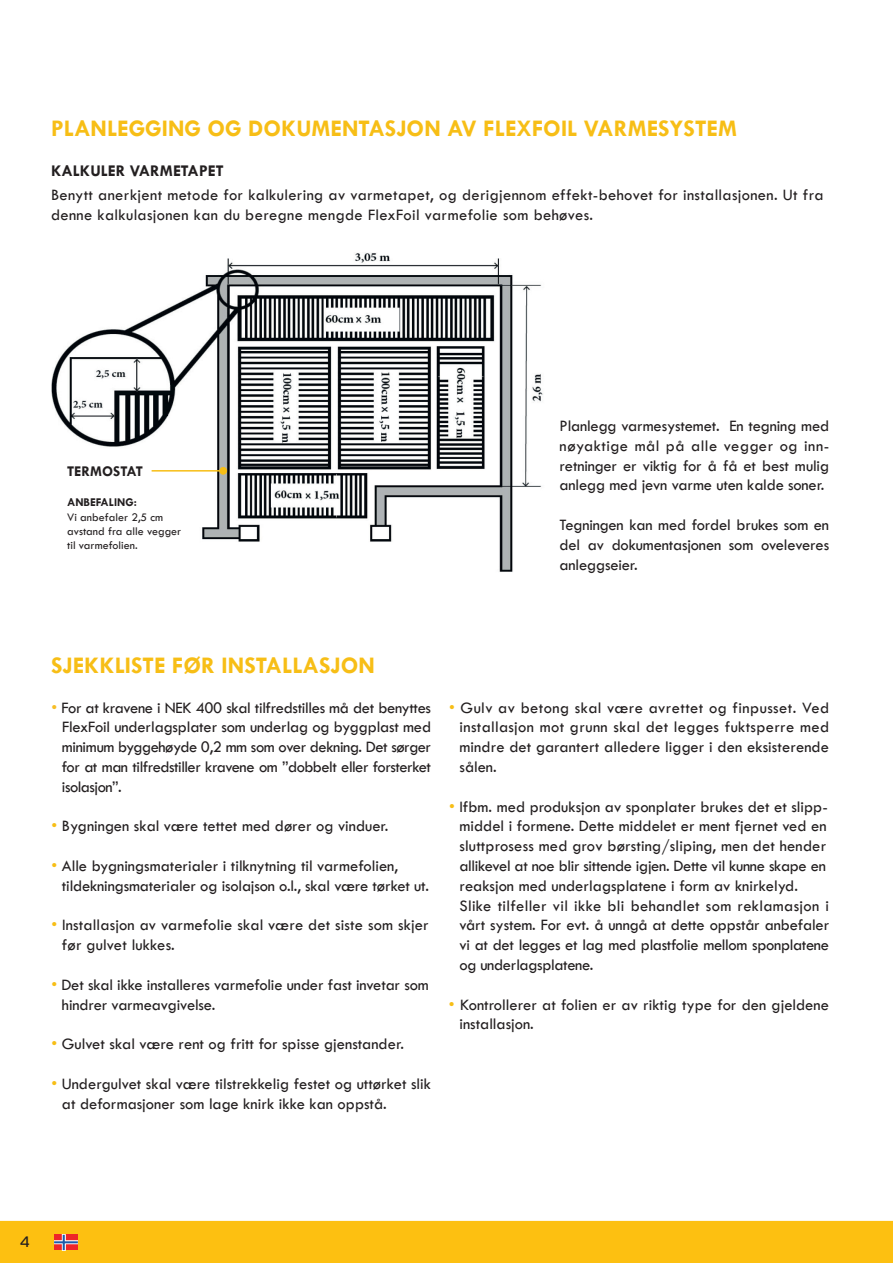
<style>
.page{position:relative;width:893px;height:1263px;background:#fff}
.page>*{position:absolute;margin:0;border:0;box-sizing:border-box;transform-origin:0 0}
.t1{font:700 24px "Tw Cen";color:#f7be16}
.t2{font:16.5px/19.8px "Tw Cen";color:#231f20}
.t3{font:16.5px/19.8px "Tw Cen";letter-spacing:.02em;color:#231f20}
.t4{font:700 16.5px "Tw Cen";color:#231f20}
.t5{font:15.45px "Nexa Text Trial Regular";color:#231f20}
.t6{font:700 15px "Tw Cen";color:#231f20}
.t7{font:12px/14.4px "Tw Cen";color:#231f20}
.t8{font:700 12px "Tw Cen";color:#231f20}
.s1{color:#f7be27}
.s2{color:#f7be16}
</style>
<div class="page">
<div style="left:0;top:1221px;width:893px;height:42px;background:#fdc011"></div>
<img style="left:51px;top:253px;width:492px;height:319px">
<div style="left:219px;top:467px;width:8px;height:8px;background:#f7be16;border-radius:50%"></div>
<hr style="left:152px;top:470px;width:71px;height:2px;background:#f7be16">
<h1 class="t1" style="left:51px;top:114px;width:687px">PLANLEGGING OG DOKUMENTASJON AV FLEXFOIL VARMESYSTEM</h1>
<p class="t4" style="left:51px;top:161px;width:174px">KALKULER VARMETAPET</p>
<p class="t3" style="left:51px;top:185px;width:774px">Benytt anerkjent metode for kalkulering av varmetapet, og derigjennom effekt-behovet for installasjonen. Ut fra denne kalkulasjonen kan du beregne mengde FlexFoil varmefolie som behøves.</p>
<p class="t6" style="left:67px;top:462px;width:77px">TERMOSTAT</p>
<p class="t8" style="left:67px;top:495px;width:71px">ANBEFALING:</p>
<p class="t7" style="left:67px;top:510px;width:115px">Vi anbefaler 2,5 cm avstand fra alle vegger til varmefolien.</p>
<p class="t2" style="left:560px;top:416px;width:271px;text-align:justify">Planlegg varmesystemet. En tegning med nøyaktige mål på alle vegger og inn&shy;retninger er viktig for å få et best mulig anlegg med jevn varme uten kalde soner.</p>
<p class="t2" style="left:560px;top:515px;width:271px;text-align:justify">Tegningen kan med fordel brukes som en del av dokumentasjonen som oveleveres anleggseier.</p>
<h1 class="t1" style="left:51px;top:650px;width:326px">SJEKKLISTE FØR INSTALLASJON</h1>
<p class="t2" style="left:62px;top:697px;width:371px;text-align:justify;text-indent:-10px"><span class="s1">•</span> For at kravene i NEK 400 skal tilfredstilles må det benyttes FlexFoil underlagsplater som underlag og byggplast med minimum byggehøyde 0,2 mm som over dekning. Det sørger for at man tilfredstiller kravene om ”dobbelt eller forsterket isolasjon”.</p>
<p class="t2" style="left:51px;top:816px;width:339px"><span class="s2">•</span> Bygningen skal være tettet med dører og vinduer.</p>
<p class="t2" style="left:62px;top:856px;width:369px;text-indent:-10px"><span class="s2">•</span> Alle bygningsmaterialer i tilknytning til varmefolien, tildekningsmaterialer og isolajson o.l., skal være tørket ut.</p>
<p class="t2" style="left:62px;top:915px;width:368px;text-indent:-10px"><span class="s2">•</span> Installasjon av varmefolie skal være det siste som skjer før gulvet lukkes.</p>
<p class="t2" style="left:62px;top:975px;width:368px;text-indent:-10px"><span class="s2">•</span> Det skal ikke installeres varmefolie under fast invetar som hindrer varmeavgivelse.</p>
<p class="t2" style="left:51px;top:1034px;width:354px"><span class="s2">•</span> Gulvet skal være rent og fritt for spisse gjenstander.</p>
<p class="t2" style="left:62px;top:1074px;width:371px;text-indent:-10px"><span class="s2">•</span> Undergulvet skal være tilstrekkelig festet og uttørket slik at deformasjoner som lage knirk ikke kan oppstå.</p>
<p class="t2" style="left:459px;top:697px;width:371px;text-align:justify;text-indent:-10px"><span class="s2">•</span> Gulv av betong skal være avrettet og finpusset. Ved installasjon mot grunn skal det legges fuktsperre med mindre det garantert alledere ligger i den eksisterende sålen.</p>
<p class="t2" style="left:459px;top:796px;width:371px;text-indent:-10px"><span class="s2">•</span> Ifbm. med produksjon av sponplater brukes det et slipp&shy;middel i formene. Dette middelet er ment fjernet ved en sluttprosess med grov børsting/sliping, men det hender allikevel at noe blir sittende igjen. Dette vil kunne skape en reaksjon med underlagsplatene i form av knirkelyd.<br>Slike tilfeller vil ikke bli behandlet som reklamasjon i vårt system. For evt. å unngå at dette oppstår anbefaler vi at det legges et lag med plastfolie mellom sponplatene og underlagsplatene.</p>
<p class="t2" style="left:459px;top:994px;width:371px;text-indent:-10px"><span class="s2">•</span> Kontrollerer at folien er av riktig type for den gjeldene installasjon.</p>
<p class="t5" style="left:20px;top:1233px;width:11px">4</p>
</div>
